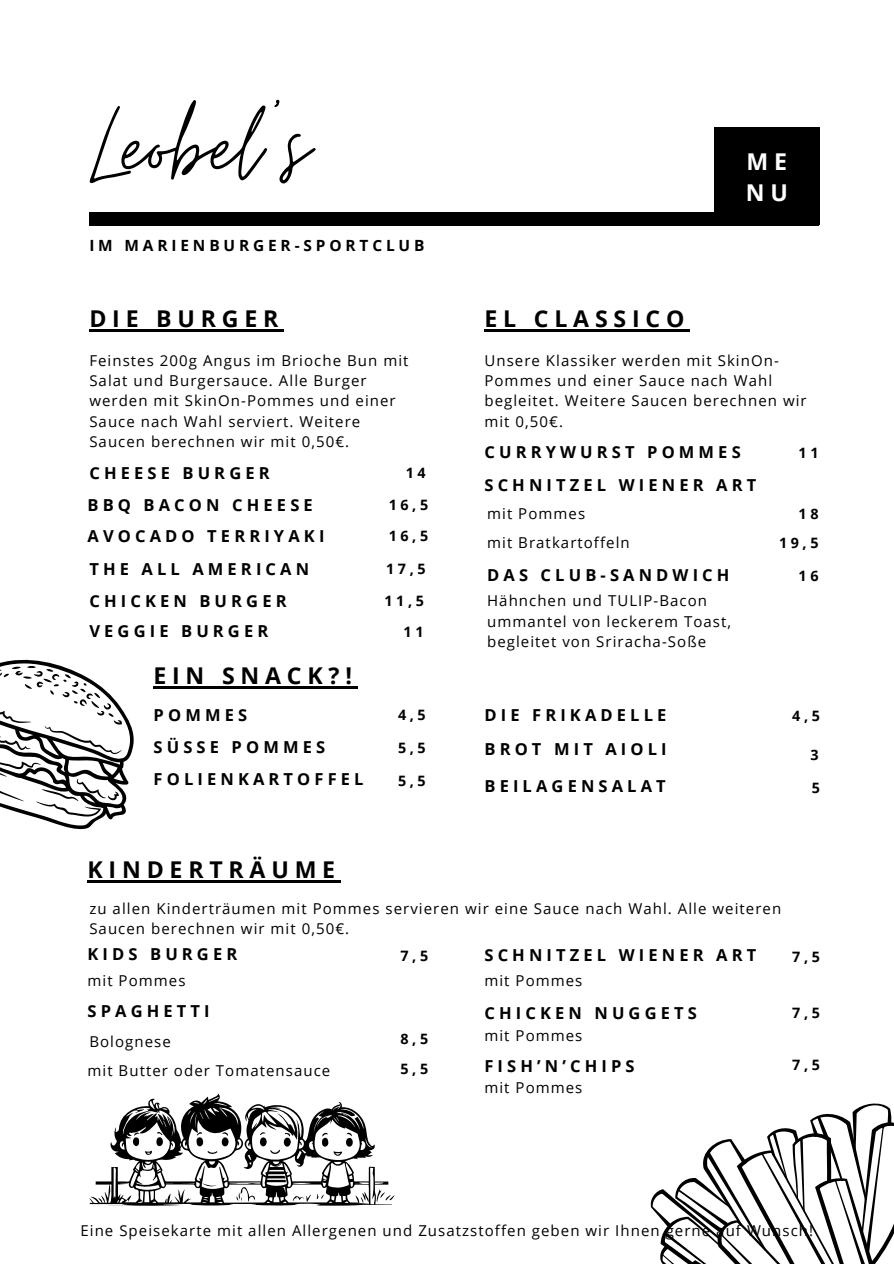
<style>
.page{position:relative;width:894px;height:1264px;background:#fff}
.page>*{position:absolute;margin:0;border:0;box-sizing:border-box;transform-origin:0 0}
.t1{font:117px "Moon Time";color:#000}
.t2{font:700 23.1px "Open Sans";letter-spacing:.25em;color:#000}
.t3{font:700 23.1px/31.8px "Open Sans";color:#fff}
.t4{font:700 16.5px/30.5px "Open Sans";letter-spacing:.25em;color:#000}
.t5{font:700 15.45px "Open Sans";letter-spacing:.25em;color:#000}
.t6{font:15px/20.2px "Open Sans";letter-spacing:.07em;color:#000}
.t7{font:700 14.25px "Open Sans";letter-spacing:.25em;color:#000}
</style>
<div class="page">
<div style="left:713px;top:127px;width:106px;height:98px;background:#000"></div>
<div style="left:89px;top:212px;width:624px;height:13px;background:#000"></div>
<svg style="left:650px;top:1103px;width:243px;height:160px"></svg>
<svg style="left:89px;top:1093px;width:305px;height:113px"></svg>
<svg style="left:0;top:659px;width:134px;height:170px"></svg>
<hr style="left:484px;top:329px;width:206px;height:2px;background:#000">
<hr style="left:89px;top:329px;width:195px;height:2px;background:#000">
<hr style="left:87px;top:880px;width:254px;height:2px;background:#000">
<hr style="left:153px;top:686px;width:205px;height:2px;background:#000">
<h1 class="t1" style="left:90px;top:75px;width:221px">Leobel's</h1>
<p class="t5" style="left:89px;top:235px;width:336px">IM MARIENBURGER-SPORTCLUB</p>
<h2 class="t2" style="left:89px;top:302px;width:190px">DIE BURGER</h2>
<p class="t6" style="left:89px;top:350px;width:320px">Feinstes 200g Angus im Brioche Bun mit Salat und Burgersauce. Alle Burger werden mit SkinOn-Pommes und einer Sauce nach Wahl serviert. Weitere Saucen berechnen wir mit 0,50€.</p>
<p class="t4" style="left:89px;top:457px;width:182px">CHEESE BURGER</p>
<p class="t7" style="left:405px;top:463px;width:21px">14</p>
<p class="t4" style="left:87px;top:489px;width:227px">BBQ BACON CHEESE</p>
<p class="t7" style="left:388px;top:494px;width:41px">16,5</p>
<p class="t4" style="left:87px;top:520px;width:238px">AVOCADO TERRIYAKI</p>
<p class="t7" style="left:388px;top:526px;width:41px">16,5</p>
<p class="t4" style="left:89px;top:553px;width:221px">THE ALL AMERICAN</p>
<p class="t7" style="left:386px;top:559px;width:41px">17,5</p>
<p class="t4" style="left:89px;top:585px;width:199px">CHICKEN BURGER<br>VEGGIE BURGER</p>
<h2 class="t2" style="left:153px;top:659px;width:200px">EIN SNACK?!</h2>
<p class="t4" style="left:153px;top:699px;width:95px">POMMES</p>
<p class="t4" style="left:153px;top:731px;width:173px">SÜSSE POMMES</p>
<p class="t4" style="left:153px;top:763px;width:211px">FOLIENKARTOFFEL</p>
<p class="t7" style="left:384px;top:590px;width:41px">11,5</p>
<p class="t7" style="left:403px;top:622px;width:21px">11</p>
<p class="t7" style="left:398px;top:704px;width:29px">4,5</p>
<p class="t7" style="left:398px;top:737px;width:29px">5,5</p>
<p class="t7" style="left:398px;top:770px;width:29px">5,5</p>
<h2 class="t2" style="left:87px;top:853px;width:249px">KINDERTRÄUME</h2>
<h2 class="t2" style="left:484px;top:302px;width:201px">EL CLASSICO</h2>
<h2 class="t3" style="left:745px;top:145px;width:44px">ME<br>NU</h2>
<p class="t6" style="left:484px;top:350px;width:323px">Unsere Klassiker werden mit SkinOn-<br>Pommes und einer Sauce nach Wahl begleitet. Weitere Saucen berechnen wir mit 0,50€.</p>
<p class="t4" style="left:484px;top:436px;width:258px">CURRYWURST POMMES</p>
<p class="t7" style="left:798px;top:442px;width:21px">11</p>
<p class="t4" style="left:484px;top:469px;width:273px">SCHNITZEL WIENER ART</p>
<p class="t6" style="left:487px;top:503px;width:99px">mit Pommes</p>
<p class="t7" style="left:798px;top:503px;width:21px">18</p>
<p class="t6" style="left:487px;top:532px;width:144px">mit Bratkartoffeln</p>
<p class="t7" style="left:778px;top:533px;width:41px">19,5</p>
<p class="t4" style="left:487px;top:559px;width:244px">DAS CLUB-SANDWICH</p>
<p class="t7" style="left:798px;top:566px;width:21px">16</p>
<p class="t6" style="left:487px;top:590px;width:245px">Hähnchen und TULIP-Bacon ummantel von leckerem Toast, begleitet von Sriracha-Soße</p>
<p class="t4" style="left:484px;top:699px;width:183px">DIE FRIKADELLE</p>
<p class="t7" style="left:792px;top:706px;width:29px">4,5</p>
<p class="t4" style="left:484px;top:733px;width:184px">BROT MIT AIOLI</p>
<p class="t7" style="left:810px;top:744px;width:10px">3</p>
<p class="t4" style="left:484px;top:770px;width:183px">BEILAGENSALAT</p>
<p class="t7" style="left:811px;top:778px;width:10px">5</p>
<p class="t6" style="left:89px;top:897px;width:693px">zu allen Kinderträumen mit Pommes servieren wir eine Sauce nach Wahl. Alle weiteren<br>Saucen berechnen wir mit 0,50€.</p>
<p class="t4" style="left:87px;top:938px;width:151px">KIDS BURGER</p>
<p class="t7" style="left:400px;top:945px;width:29px">7,5</p>
<p class="t4" style="left:484px;top:939px;width:273px">SCHNITZEL WIENER ART</p>
<p class="t6" style="left:87px;top:970px;width:99px">mit Pommes</p>
<p class="t6" style="left:484px;top:970px;width:99px">mit Pommes</p>
<p class="t7" style="left:792px;top:947px;width:29px">7,5</p>
<p class="t4" style="left:87px;top:995px;width:124px">SPAGHETTI</p>
<p class="t4" style="left:484px;top:997px;width:214px">CHICKEN NUGGETS</p>
<p class="t7" style="left:792px;top:1002px;width:29px">7,5</p>
<p class="t6" style="left:89px;top:1030px;width:83px">Bolognese</p>
<p class="t7" style="left:400px;top:1028px;width:29px">8,5</p>
<p class="t6" style="left:484px;top:1024px;width:99px">mit Pommes</p>
<p class="t6" style="left:87px;top:1059px;width:244px">mit Butter oder Tomatensauce</p>
<p class="t7" style="left:400px;top:1059px;width:29px">5,5</p>
<p class="t4" style="left:484px;top:1049px;width:152px">FISH’N’CHIPS</p>
<p class="t7" style="left:792px;top:1054px;width:29px">7,5</p>
<p class="t6" style="left:484px;top:1077px;width:99px">mit Pommes</p>
<p class="t6" style="left:80px;top:1220px;width:734px">Eine Speisekarte mit allen Allergenen und Zusatzstoffen geben wir Ihnen gerne auf Wunsch!</p>
</div>
